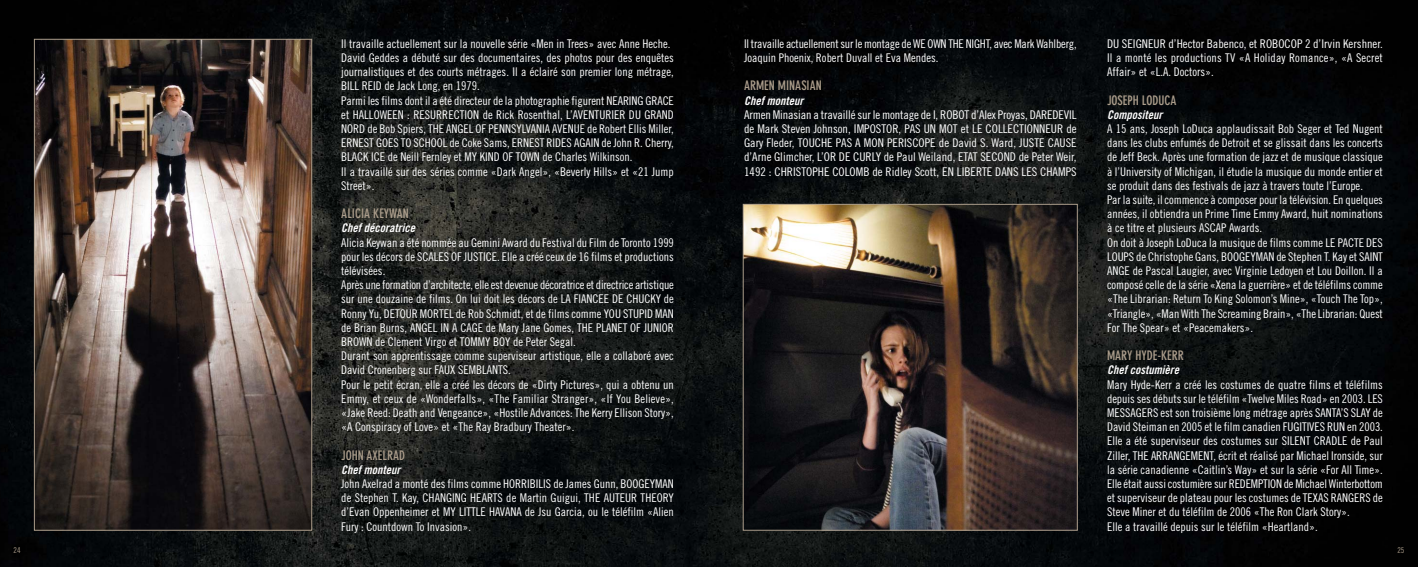
<style>
.page{position:relative;width:1418px;height:567px;background:#fff}
.page>*{position:absolute;margin:0;border:0;box-sizing:border-box;transform-origin:0 0}
.t1{font:700 condensed 13px "DIN Neuzeit Grotesk";color:#ab9d8b}
.t2{font:12px/14.2px "Trade Gothic Cond Eighteen";color:#fff}
.t3{font:12px "Trade Gothic Bold Cond Twenty Obl";color:#fff}
.t4{font:8px "Trade Gothic Cond Eighteen";color:#ab9d8b}
</style>
<div class="page">
<img style="left:0;top:1px;width:1417px;height:566px">
<img style="left:745px;top:206px;width:330px;height:323px">
<div style="left:743px;top:204px;width:334px;height:327px;border:1px solid #ab9d8b"></div>
<img style="left:36px;top:41px;width:274px;height:488px">
<div style="left:34px;top:39px;width:278px;height:492px;border:1px solid #ab9d8b"></div>
<p class="t4" style="left:13px;top:547px;width:9px">24</p>
<p class="t2" style="left:341px;top:37px;width:334px">Il travaille actuellement sur la nouvelle série «Men in Trees» avec Anne Heche.<br>David Geddes a débuté sur des documentaires, des photos pour des enquêtes journalistiques et des courts métrages. Il a éclairé son premier long métrage, BILL REID de Jack Long, en 1979.<br>Parmi les films dont il a été directeur de la photographie figurent NEARING GRACE et HALLOWEEN : RESURRECTION de Rick Rosenthal, L’AVENTURIER DU GRAND NORD de Bob Spiers, THE ANGEL OF PENNSYLVANIA AVENUE de Robert Ellis Miller, ERNEST GOES TO SCHOOL de Coke Sams, ERNEST RIDES AGAIN de John R. Cherry, BLACK ICE de Neill Fernley et MY KIND OF TOWN de Charles Wilkinson.<br>Il a travaillé sur des séries comme «Dark Angel», «Beverly Hills» et «21 Jump Street».</p>
<p class="t1" style="left:341px;top:209px;width:69px">ALICIA KEYWAN</p>
<p class="t3" style="left:341px;top:224px;width:75px">Chef décoratrice</p>
<p class="t2" style="left:341px;top:236px;width:334px">Alicia Keywan a été nommée au Gemini Award du Festival du Film de Toronto 1999 pour les décors de SCALES OF JUSTICE. Elle a créé ceux de 16 films et productions télévisées.<br>Après une formation d’architecte, elle est devenue décoratrice et directrice artistique sur une douzaine de films. On lui doit les décors de LA FIANCEE DE CHUCKY de Ronny Yu, DETOUR MORTEL de Rob Schmidt, et de films comme YOU STUPID MAN de Brian Burns, ANGEL IN A CAGE de Mary Jane Gomes, THE PLANET OF JUNIOR BROWN de Clement Virgo et TOMMY BOY de Peter Segal.<br>Durant son apprentissage comme superviseur artistique, elle a collaboré avec David Cronenberg sur FAUX SEMBLANTS.<br>Pour le petit écran, elle a créé les décors de «Dirty Pictures», qui a obtenu un Emmy, et ceux de «Wonderfalls», «The Familiar Stranger», «If You Believe», «Jake Reed: Death and Vengeance», «Hostile Advances: The Kerry Ellison Story», «A Conspiracy of Love» et «The Ray Bradbury Theater».</p>
<p class="t1" style="left:341px;top:450px;width:65px">JOHN AXELRAD</p>
<p class="t3" style="left:341px;top:465px;width:61px">Chef monteur</p>
<p class="t2" style="left:341px;top:478px;width:334px;text-align:justify">John Axelrad a monté des films comme HORRIBILIS de James Gunn, BOOGEYMAN de Stephen T. Kay, CHANGING HEARTS de Martin Guigui, THE AUTEUR THEORY d’Evan Oppenheimer et MY LITTLE HAVANA de Jsu Garcia, ou le téléfilm «Alien Fury : Countdown To Invasion».</p>
<p class="t2" style="left:744px;top:37px;width:334px">Il travaille actuellement sur le montage de WE OWN THE NIGHT, avec Mark Wahlberg,<br>Joaquin Phoenix, Robert Duvall et Eva Mendes.</p>
<p class="t1" style="left:744px;top:81px;width:79px">ARMEN MINASIAN</p>
<p class="t3" style="left:744px;top:96px;width:61px">Chef monteur</p>
<p class="t2" style="left:744px;top:108px;width:334px;text-align:justify">Armen Minasian a travaillé sur le montage de I, ROBOT d’Alex Proyas, DAREDEVIL de Mark Steven Johnson, IMPOSTOR, PAS UN MOT et LE COLLECTIONNEUR de Gary Fleder, TOUCHE PAS A MON PERISCOPE de David S. Ward, JUSTE CAUSE d’Arne Glimcher, L’OR DE CURLY de Paul Weiland, ETAT SECOND de Peter Weir, 1492 : CHRISTOPHE COLOMB de Ridley Scott, EN LIBERTE DANS LES CHAMPS</p>
<p class="t2" style="left:1107px;top:37px;width:277px;text-align:justify">DU SEIGNEUR d’Hector Babenco, et ROBOCOP 2 d’Irvin Kershner.<br>Il a monté les productions TV «A Holiday Romance», «A Secret Affair» et «L.A. Doctors».</p>
<p class="t1" style="left:1107px;top:95px;width:71px">JOSEPH LODUCA</p>
<p class="t3" style="left:1107px;top:110px;width:57px">Compositeur</p>
<p class="t2" style="left:1107px;top:123px;width:277px">A 15 ans, Joseph LoDuca applaudissait Bob Seger et Ted Nugent dans les clubs enfumés de Detroit et se glissait dans les concerts de Jeff Beck. Après une formation de jazz et de musique classique à l’University of Michigan, il étudie la musique du monde entier et se produit dans des festivals de jazz à travers toute l’Europe.<br>Par la suite, il commence à composer pour la télévision. En quelques années, il obtiendra un Prime Time Emmy Award, huit nominations à ce titre et plusieurs ASCAP Awards.<br>On doit à Joseph LoDuca la musique de films comme LE PACTE DES LOUPS de Christophe Gans, BOOGEYMAN de Stephen T. Kay et SAINT ANGE de Pascal Laugier, avec Virginie Ledoyen et Lou Doillon. Il a composé celle de la série «Xena la guerrière» et de téléfilms comme «The Librarian: Return To King Solomon’s Mine», «Touch The Top», «Triangle», «Man With The Screaming Brain», «The Librarian: Quest For The Spear» et «Peacemakers».</p>
<p class="t1" style="left:1107px;top:351px;width:78px">MARY HYDE-KERR</p>
<p class="t3" style="left:1107px;top:366px;width:73px">Chef costumière</p>
<p class="t2" style="left:1107px;top:378px;width:277px">Mary Hyde-Kerr a créé les costumes de quatre films et téléfilms depuis ses débuts sur le téléfilm «Twelve Miles Road» en 2003. LES MESSAGERS est son troisième long métrage après SANTA’S SLAY de David Steiman en 2005 et le film canadien FUGITIVES RUN en 2003.<br>Elle a été superviseur des costumes sur SILENT CRADLE de Paul Ziller, THE ARRANGEMENT, écrit et réalisé par Michael Ironside, sur la série canadienne «Caitlin’s Way» et sur la série «For All Time».<br>Elle était aussi costumière sur REDEMPTION de Michael Winterbottom et superviseur de plateau pour les costumes de TEXAS RANGERS de Steve Miner et du téléfilm de 2006 «The Ron Clark Story».<br>Elle a travaillé depuis sur le téléfilm «Heartland».</p>
<p class="t4" style="left:1397px;top:547px;width:9px">25</p>
</div>
